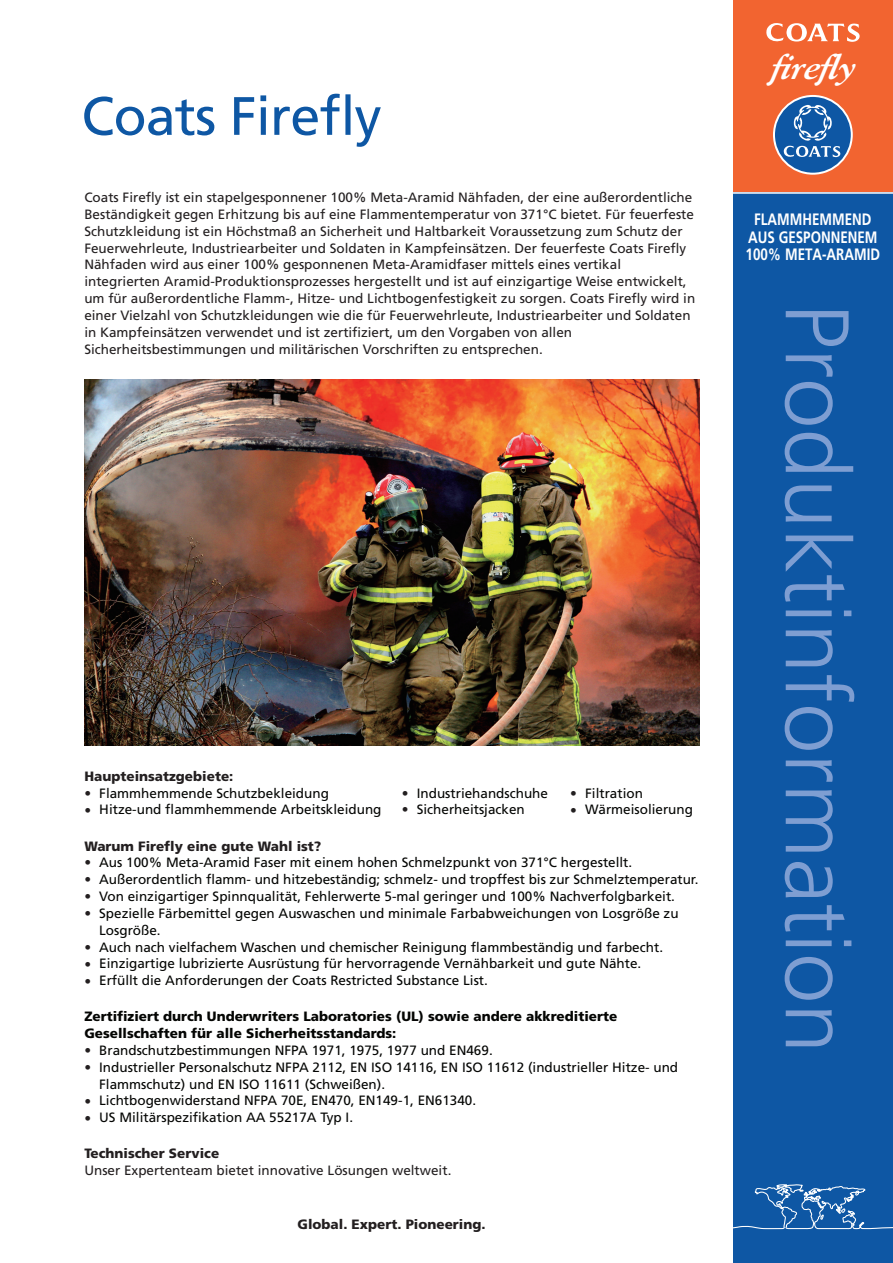
<style>
.page{position:relative;width:893px;height:1263px;background:#fff}
.page>*{position:absolute;margin:0;border:0;box-sizing:border-box;transform-origin:0 0}
.t1{font:300 90px "Frutiger LT Pro";color:#7e9ed2}
.t2{font:54px "Frutiger LT Pro";letter-spacing:-.015em;color:#0e57a4}
.t3{font:italic 700 35.1px "Goudy";color:#fff;scale:1.04 1}
.t4{font:700 16.5px/17.9px "Frutiger LT Pro";color:#fff;text-align:center;scale:.81 1}
.t5{font:13.5px/16.8px "Frutiger LT Pro";color:#040503}
.t6{font:13.5px/16.8px "Frutiger LT Pro";color:#231f20}
.t7{font:900 13.5px/17px "Frutiger LT Pro";color:#040503}
.t8{font:900 13.5px/16.8px "Frutiger LT Pro";color:#231f20}
.s1{font-weight:400}
.s2{font-weight:400;color:#231f20}
.s3{font-weight:900}
</style>
<div class="page">
<div style="left:733px;top:0;width:159px;height:201px;background:#f26430"></div>
<div style="left:733px;top:193px;width:159px;height:1070px;background:#0e57a4"></div>
<svg style="left:773px;top:95px;width:79px;height:80px"></svg>
<img style="left:84px;top:380px;width:615px;height:365px">
<svg style="left:733px;top:1184px;width:159px;height:46px"></svg>
<hr style="left:732px;top:192px;width:160px;height:2px;background:#fff">
<div style="left:775px;top:97px;width:75px;height:76px;background:#0e57a4;border-radius:50%"></div>
<svg style="left:783px;top:105px;width:58px;height:52px"></svg>
<svg style="left:766px;top:23px;width:94px;height:19px"></svg>
<p class="t2" style="left:81px;top:84px;width:302px">Coats Firefly</p>
<p class="t6" style="left:84px;top:189px;width:612px">Coats Firefly ist ein stapelgesponnener 100% Meta-Aramid Nähfaden, der eine außerordentliche Beständigkeit gegen Erhitzung bis auf eine Flammentemperatur von 371°C bietet. Für feuerfeste Schutzkleidung ist ein Höchstmaß an Sicherheit und Haltbarkeit Voraussetzung zum Schutz der Feuerwehrleute, Industriearbeiter und Soldaten in Kampfeinsätzen. Der feuerfeste Coats Firefly Nähfaden wird aus einer 100% gesponnenen Meta-Aramidfaser mittels eines vertikal integrierten Aramid-Produktionsprozesses hergestellt und ist auf einzigartige Weise entwickelt, um für außerordentliche Flamm-, Hitze- und Lichtbogenfestigkeit zu sorgen. Coats Firefly wird in einer Vielzahl von Schutzkleidungen wie die für Feuerwehrleute, Industriearbeiter und Soldaten in Kampfeinsätzen verwendet und ist zertifiziert, um den Vorgaben von allen Sicherheitsbestimmungen und militärischen Vorschriften zu entsprechen.</p>
<p class="t8" style="left:84px;top:768px;width:150px">Haupteinsatzgebiete: <span class="s1">•<br>•</span></p>
<p class="t5" style="left:99px;top:785px;width:284px">Flammhemmende Schutzbekleidung<br>Hitze-und flammhemmende Arbeitskleidung</p>
<p class="t6" style="left:402px;top:785px;width:8px">• •</p>
<p class="t5" style="left:585px;top:785px;width:109px">Filtration<br>Wärmeisolierung</p>
<p class="t5" style="left:417px;top:785px;width:133px">Industriehandschuhe<br>Sicherheitsjacken</p>
<p class="t6" style="left:570px;top:785px;width:8px">• •</p>
<p class="t8" style="left:84px;top:837px;width:238px">Warum Firefly eine gute Wahl ist? <span class="s1">•<br>•<br>•<br>•</span></p>
<p class="t6" style="left:84px;top:939px;width:8px;text-align:justify">• • •</p>
<p class="t5" style="left:99px;top:854px;width:601px">Aus 100% Meta-Aramid Faser mit einem hohen Schmelzpunkt von 371°C hergestellt.<br>Außerordentlich flamm- und hitzebeständig; schmelz- und tropffest bis zur Schmelztemperatur.<br>Von einzigartiger Spinnqualität, Fehlerwerte 5-mal geringer und 100% Nachverfolgbarkeit.<br>Spezielle Färbemittel gegen Auswaschen und minimale Farbabweichungen von Losgröße zu Losgröße.<br>Auch nach vielfachem Waschen und chemischer Reinigung flammbeständig und farbecht.<br>Einzigartige lubrizierte Ausrüstung für hervorragende Vernähbarkeit und gute Nähte.<br>Erfüllt die Anforderungen der Coats Restricted Substance List.</p>
<p class="t7" style="left:84px;top:1008px;width:534px">Zertifiziert durch Underwriters Laboratories (UL) sowie andere akkreditierte Gesellschaften für alle Sicherheitsstandards:<br><span class="s2">•<br>•</span></p>
<p class="t6" style="left:84px;top:1093px;width:8px">• •</p>
<p class="t5" style="left:99px;top:1042px;width:580px">Brandschutzbestimmungen NFPA 1971, 1975, 1977 und EN469.<br>Industrieller Personalschutz NFPA 2112, EN ISO 14116, EN ISO 11612 (industrieller Hitze- und Flammschutz) und EN ISO 11611 (Schweißen).<br>Lichtbogenwiderstand NFPA 70E, EN470, EN149-1, EN61340.<br>US Militärspezifikation AA 55217A Typ I.</p>
<p class="t6" style="left:84px;top:1145px;width:368px"><span class="s3">Technischer Service<br></span>Unser Expertenteam bietet innovative Lösungen weltweit.</p>
<p class="t8" style="left:297px;top:1216px;width:190px">Global. Expert. Pioneering.</p>
<p class="t3" style="left:770px;top:45px;width:81px">firefly</p>
<p class="t4" style="left:745px;top:210px;width:167px">FLAMMHEMMEND<br>AUS GESPONNENEM<br>100% META-ARAMID</p>
<p class="t1" style="left:869px;top:303px;width:752px;rotate:90deg">Produktinformation</p>
</div>
